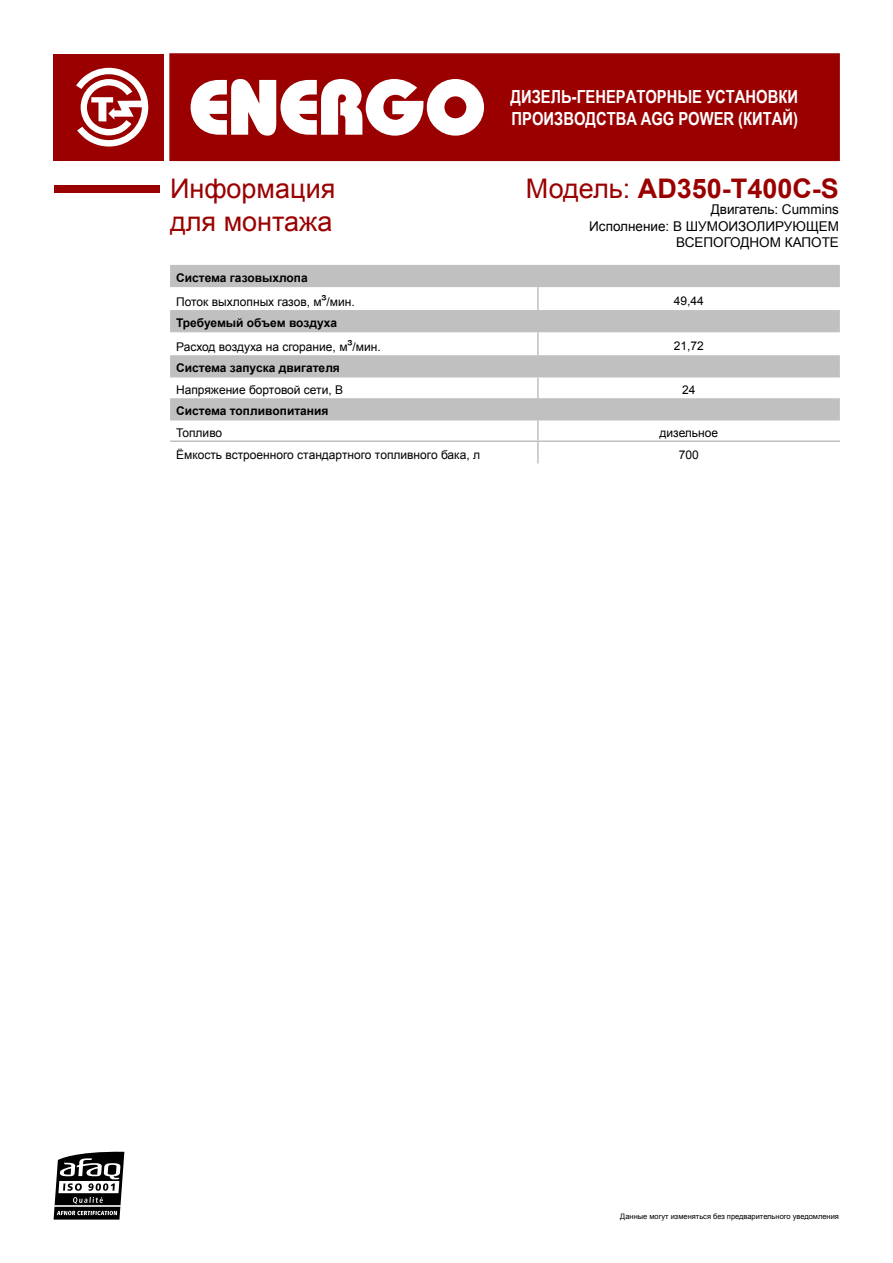
<style>
.page{position:relative;width:893px;height:1263px;background:#fff}
.page>*{position:absolute;margin:0;border:0;box-sizing:border-box;transform-origin:0 0}
.t1{font:700 27px "Arial";color:#9b0000}
.t2{font:27px/32.4px "Arial";color:#9b0000}
.t3{font:700 18px/21.6px "Arial Narrow";color:#fff}
.t4{font:13.5px/16.2px "Arial";color:#000;text-align:right}
.t5{font:12px/23.7px "Arial";color:#000}
.t6{font:700 12px "Arial";color:#000}
.t7{font:7.5px "Arial";color:#000}
.s1{font-weight:700}
.s2{font-size:15px}
.s3{font-weight:400}
</style>
<div class="page">
<div style="left:54px;top:54px;width:110px;height:106px;background:#9b0000"></div>
<svg style="left:76px;top:68px;width:72px;height:79px"></svg>
<div style="left:169px;top:53px;width:671px;height:108px;background:#9b0000;border:2px solid #9b0000"></div>
<svg style="left:191px;top:79px;width:293px;height:57px"></svg>
<svg style="left:54px;top:1151px;width:70px;height:68px"></svg>
<hr style="left:55px;top:1205px;width:65px;height:1px;background:#fff">
<div style="left:54px;top:186px;width:106px;height:7px;background:#9b0000"></div>
<div style="left:170px;top:265px;width:670px;height:21px;background:#c0c0c0"></div>
<hr style="left:537px;top:265px;width:2px;height:21px;background:#c0c0c0">
<hr style="left:170px;top:286px;width:368px;height:1px;background:#c0c0c0">
<hr style="left:538px;top:286px;width:302px;height:1px;background:#c0c0c0">
<hr style="left:537px;top:287px;width:2px;height:23px;background:#c0c0c0">
<div style="left:170px;top:310px;width:670px;height:21px;background:#c0c0c0"></div>
<hr style="left:537px;top:310px;width:2px;height:21px;background:#c0c0c0">
<hr style="left:170px;top:331px;width:368px;height:1px;background:#c0c0c0">
<hr style="left:538px;top:331px;width:302px;height:1px;background:#c0c0c0">
<hr style="left:537px;top:332px;width:2px;height:23px;background:#c0c0c0">
<div style="left:170px;top:355px;width:670px;height:21px;background:#c0c0c0"></div>
<hr style="left:537px;top:355px;width:2px;height:21px;background:#c0c0c0">
<hr style="left:170px;top:376px;width:368px;height:1px;background:#c0c0c0">
<hr style="left:538px;top:376px;width:302px;height:1px;background:#c0c0c0">
<hr style="left:537px;top:377px;width:2px;height:21px;background:#c0c0c0">
<div style="left:170px;top:398px;width:670px;height:21px;background:#c0c0c0"></div>
<hr style="left:537px;top:398px;width:2px;height:21px;background:#c0c0c0">
<hr style="left:170px;top:419px;width:368px;height:1px;background:#c0c0c0">
<hr style="left:538px;top:419px;width:302px;height:1px;background:#c0c0c0">
<hr style="left:537px;top:420px;width:2px;height:20px;background:#c0c0c0">
<hr style="left:170px;top:440px;width:368px;height:2px;background:#c0c0c0">
<hr style="left:538px;top:440px;width:302px;height:2px;background:#c0c0c0">
<hr style="left:537px;top:442px;width:2px;height:21px;background:#c0c0c0">
<h1 class="t2" style="left:170px;top:172px;width:167px">Информация для монтажа</h1>
<p class="t5" style="left:176px;top:266px;width:180px"><span class="s1">Система газовыхлопа<br></span>Поток выхлопных газов, м<span class="s2">³</span>/мин.</p>
<p class="t5" style="left:176px;top:311px;width:206px"><span class="s1">Требуемый объем воздуха<br></span>Расход воздуха на сгорание, м<span class="s2">³</span>/мин.</p>
<h2 class="t3" style="left:511px;top:85px;width:289px">ДИЗЕЛЬ-ГЕНЕРАТОРНЫЕ УСТАНОВКИ<br>ПРОИЗВОДСТВА AGG POWER (КИТАЙ)</h2>
<h1 class="t1" style="left:526px;top:170px;width:314px"><span class="s3">Модель:</span> AD350-T400C-S</h1>
<p class="t4" style="left:589px;top:202px;width:251px">Двигатель: Cummins<br>Исполнение: В ШУМОИЗОЛИРУЮЩЕМ<br>ВСЕПОГОДНОМ КАПОТЕ</p>
<p class="t5" style="left:674px;top:289px;width:32px">49,44</p>
<p class="t5" style="left:674px;top:334px;width:32px">21,72</p>
<p class="t6" style="left:176px;top:360px;width:165px">Система запуска двигателя</p>
<p class="t5" style="left:176px;top:378px;width:169px">Напряжение бортовой сети, В</p>
<p class="t5" style="left:682px;top:378px;width:15px">24</p>
<p class="t6" style="left:176px;top:403px;width:154px">Система топливопитания</p>
<p class="t5" style="left:176px;top:421px;width:48px">Топливо</p>
<p class="t5" style="left:660px;top:421px;width:60px">дизельное</p>
<p class="t5" style="left:176px;top:443px;width:306px">Ёмкость встроенного стандартного топливного бака, л</p>
<p class="t5" style="left:679px;top:443px;width:22px">700</p>
<p class="t7" style="left:620px;top:1211px;width:220px">Данные могут изменяться без предварительного уведомления</p>
</div>
